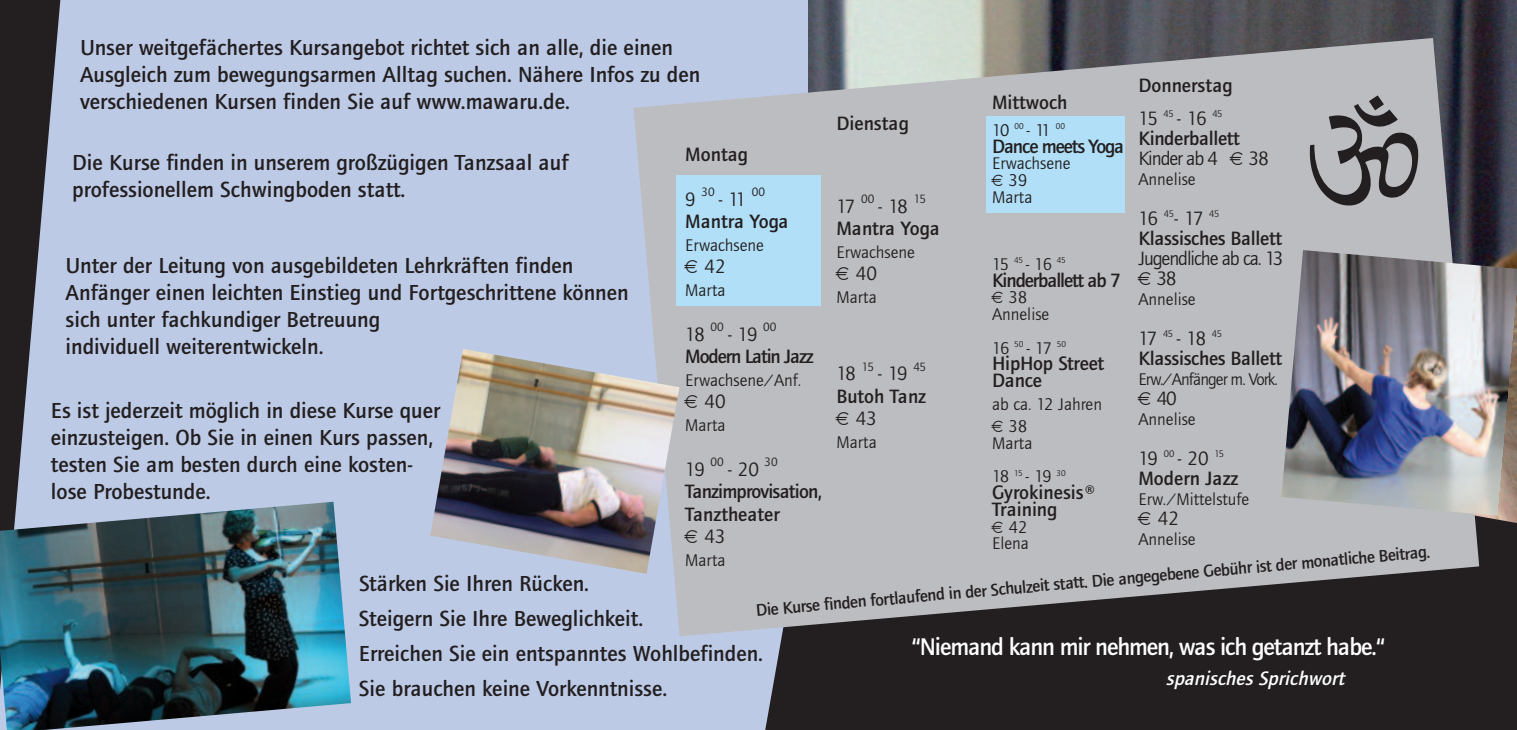
<style>
.page{position:relative;width:1517px;height:730px;background:#fff}
.page>*{position:absolute;margin:0;border:0;box-sizing:border-box;transform-origin:0 0}
.t1{font:500 25px "Foundry Journal";letter-spacing:-.045em;color:#fff}
.t2{font:500 22.5px/27px "Foundry Journal";color:#231f20}
.t3{font:500 20px/20px "Foundry Journal";letter-spacing:-.015em;color:#231f20}
.t4{font:20px/20px "Foundry Journal";letter-spacing:-.055em;color:#231f20}
.t5{font:500 20px "Foundry Journal";letter-spacing:-.055em;color:#231f20}
.t6{font:500 20px/22.5px "Foundry Journal";letter-spacing:-.04em;color:#231f20}
.t7{font:italic 500 20px "Foundry Journal";color:#fff}
.t8{font:17.5px/16.8px "Foundry Journal";color:#231f20}
.t9{font:500 17.5px "Foundry Journal";color:#231f20}
.t10{font:17.5px "Foundry Journal";letter-spacing:-.055em;color:#231f20}
.t11{font:12.5px "Foundry Journal";color:#231f20}
.s1{font-weight:400}
.s2{font-family:"Apple Chancery";font-weight:400}
.s3{font-family:"Apple Chancery"}
</style>
<div class="page">
<div style="left:0;top:0;width:839px;height:730px;background:#bdcae6"></div>
<img style="left:808px;top:0;width:709px;height:250px">
<div style="left:765px;top:517px;width:752px;height:213px;background:#231f20"></div>
<svg style="left:633px;top:38px;width:846px;height:598px;fill:#bcbdc0"></svg>
<div style="left:676px;top:175px;width:145px;height:131px;background:#b1dff7"></div>
<svg style="left:0;top:0;width:61px;height:502px;fill:#231f20"></svg>
<img style="left:1281px;top:250px;width:236px;height:267px">
<img style="left:0;top:502px;width:351px;height:228px">
<div style="left:986px;top:116px;width:139px;height:97px;background:#b1dff7"></div>
<img style="left:430px;top:349px;width:249px;height:225px">
<div style="left:1300px;top:85px;width:128px;height:131px;background:#bcbdc0"></div>
<p class="t2" style="left:80px;top:36px;width:622px">Unser weitgefächertes Kursangebot richtet sich an alle, die einen<br>Ausgleich zum bewegungsarmen Alltag suchen. Nähere Infos zu den verschiedenen Kursen finden Sie auf www.mawaru.de.</p>
<p class="t3" style="left:1138px;top:71px;width:96px;line-height:32.5px">Donnerstag<br><span class="s1">15</span> <sup>45</sup> <span class="s1">- 16</span> <sup>45</sup></p>
<p class="t3" style="left:1138px;top:130px;width:132px">Kinderballett<br><span class="s1">Kinder ab 4</span> <span class="s2">€</span> <span class="s1">38</span></p>
<p class="t8" style="left:1138px;top:170px;width:59px">Annelise</p>
<p class="t3" style="left:1138px;top:210px;width:145px"><span class="s1">16</span> <sup>45</sup><span class="s1">- 17</span> <sup>45<br></sup>Klassisches Ballett</p>
<p class="t4" style="left:1138px;top:248px;width:147px">Jugendliche ab ca. 13 <span class="s3">€</span> 38</p>
<p class="t8" style="left:1138px;top:290px;width:59px">Annelise</p>
<p class="t3" style="left:1138px;top:330px;width:145px"><span class="s1">17</span> <sup>45</sup> <span class="s1">- 18</span> <sup>45<br></sup>Klassisches Ballett</p>
<p class="t10" style="left:1138px;top:369px;width:141px">Erw./Anfänger m. Vork.</p>
<p class="t4" style="left:1138px;top:388px;width:40px"><span class="s3">€</span> 40</p>
<p class="t8" style="left:1138px;top:410px;width:59px">Annelise</p>
<p class="t3" style="left:1138px;top:450px;width:101px"><span class="s1">19</span> <sup>00</sup> <span class="s1">- 20</span> <sup>15<br></sup>Modern Jazz</p>
<p class="t8" style="left:1138px;top:490px;width:112px">Erw./Mittelstufe</p>
<p class="t4" style="left:1138px;top:508px;width:42px"><span class="s3">€</span> 42</p>
<p class="t8" style="left:1138px;top:530px;width:59px">Annelise</p>
<p class="t3" style="left:992px;top:94px;width:77px">Mittwoch</p>
<p class="t8" style="left:992px;top:121px;width:74px">10 <sup>00</sup> - 11 <sup>00</sup></p>
<p class="t5" style="left:992px;top:138px;width:134px">Dance meets Yoga</p>
<p class="t8" style="left:992px;top:155px;width:80px">Erwachsene <span class="s3">€</span> 39<br>Marta</p>
<p class="t3" style="left:836px;top:115px;width:74px">Dienstag</p>
<p class="t3" style="left:685px;top:146px;width:64px">Montag</p>
<p class="t4" style="left:685px;top:189px;width:12px">9</p>
<p class="t11" style="left:701px;top:185px;width:15px">30</p>
<p class="t4" style="left:718px;top:189px;width:30px">- 11</p>
<p class="t11" style="left:752px;top:185px;width:15px">00</p>
<p class="t3" style="left:685px;top:213px;width:105px">Mantra Yoga</p>
<p class="t8" style="left:685px;top:236px;width:80px">Erwachsene</p>
<p class="t4" style="left:685px;top:256px;width:42px"><span class="s3">€</span> 42</p>
<p class="t8" style="left:685px;top:281px;width:42px">Marta</p>
<p class="t4" style="left:685px;top:324px;width:21px">18</p>
<p class="t11" style="left:710px;top:320px;width:15px">00</p>
<p class="t4" style="left:727px;top:324px;width:32px">- 19</p>
<p class="t11" style="left:763px;top:320px;width:15px">00</p>
<p class="t5" style="left:685px;top:349px;width:130px">Modern Latin Jazz</p>
<p class="t8" style="left:685px;top:371px;width:118px">Erwachsene/Anf.</p>
<p class="t4" style="left:685px;top:391px;width:42px"><span class="s3">€</span> 40</p>
<p class="t8" style="left:685px;top:416px;width:42px">Marta</p>
<p class="t4" style="left:685px;top:459px;width:21px">19</p>
<p class="t11" style="left:710px;top:455px;width:15px">00</p>
<p class="t4" style="left:727px;top:459px;width:33px">- 20</p>
<p class="t11" style="left:764px;top:455px;width:15px">30</p>
<p class="t6" style="left:685px;top:482px;width:138px">Tanzimprovisation,<br>Tanztheater<br><span class="s2">€</span> <span class="s1">43</span></p>
<p class="t8" style="left:685px;top:551px;width:42px">Marta</p>
<p class="t2" style="left:72px;top:150px;width:498px">Die Kurse finden in unserem großzügigen Tanzsaal auf professionellem Schwingboden statt.</p>
<p class="t4" style="left:836px;top:196px;width:21px">17</p>
<p class="t11" style="left:861px;top:192px;width:15px">00</p>
<p class="t4" style="left:878px;top:196px;width:32px">- 18</p>
<p class="t11" style="left:913px;top:192px;width:14px">15</p>
<p class="t3" style="left:836px;top:220px;width:105px">Mantra Yoga</p>
<p class="t8" style="left:836px;top:243px;width:80px">Erwachsene</p>
<p class="t4" style="left:836px;top:263px;width:42px"><span class="s3">€</span> 40</p>
<p class="t8" style="left:836px;top:288px;width:42px">Marta</p>
<p class="t2" style="left:66px;top:254px;width:564px">Unter der Leitung von ausgebildeten Lehrkräften finden Anfänger einen leichten Einstieg und Fortgeschrittene können sich unter fachkundiger Betreuung<br>individuell weiterentwickeln.</p>
<p class="t8" style="left:992px;top:255px;width:75px">15 <sup>45</sup> - 16 <sup>45</sup></p>
<p class="t5" style="left:992px;top:272px;width:131px">Kinderballett ab 7</p>
<p class="t8" style="left:992px;top:289px;width:59px"><span class="s3">€</span> 38<br>Annelise</p>
<p class="t8" style="left:992px;top:339px;width:76px">16 <sup>50</sup> - 17 <sup>50</sup></p>
<p class="t3" style="left:992px;top:357px;width:114px;line-height:16.8px">HipHop Street<br>Dance</p>
<p class="t8" style="left:992px;top:392px;width:111px;line-height:22.5px">ab ca. 12 Jahren <span class="s3">€</span> 38</p>
<p class="t8" style="left:992px;top:426px;width:75px;line-height:33.5px">Marta<br>18 <sup>15</sup> - 19 <sup>30</sup></p>
<p class="t3" style="left:992px;top:486px;width:105px;line-height:16.8px">Gyrokinesis®<br>Training</p>
<p class="t8" style="left:992px;top:518px;width:38px"><span class="s3">€</span> 42<br>Elena</p>
<p class="t4" style="left:836px;top:363px;width:21px">18</p>
<p class="t11" style="left:862px;top:359px;width:14px">15</p>
<p class="t4" style="left:877px;top:363px;width:32px">- 19</p>
<p class="t11" style="left:913px;top:359px;width:14px">45</p>
<p class="t3" style="left:836px;top:386px;width:91px;line-height:22.5px">Butoh Tanz <span class="s2">€</span> <span class="s1">43</span></p>
<p class="t8" style="left:836px;top:433px;width:42px">Marta</p>
<p class="t2" style="left:51px;top:399px;width:391px">Es ist jederzeit möglich in diese Kurse quer einzusteigen. Ob Sie in einen Kurs passen, testen Sie am besten durch eine kosten&shy;lose Probestunde.</p>
<p class="t9" style="left:755px;top:604px;width:678px;rotate:-5deg">Die Kurse finden fortlaufend in der Schulzeit statt. Die angegebene Gebühr ist der monatliche Beitrag.</p>
<p class="t2" style="left:359px;top:567px;width:405px;line-height:35px">Stärken Sie Ihren Rücken.<br>Steigern Sie Ihre Beweglichkeit.<br>Erreichen Sie ein entspanntes Wohlbefinden.<br>Sie brauchen keine Vorkenntnisse.</p>
<p class="t1" style="left:911px;top:637px;width:475px">“Niemand kann mir nehmen, was ich getanzt habe.“</p>
<p class="t7" style="left:1165px;top:670px;width:180px">spanisches Sprichwort</p>
</div>
